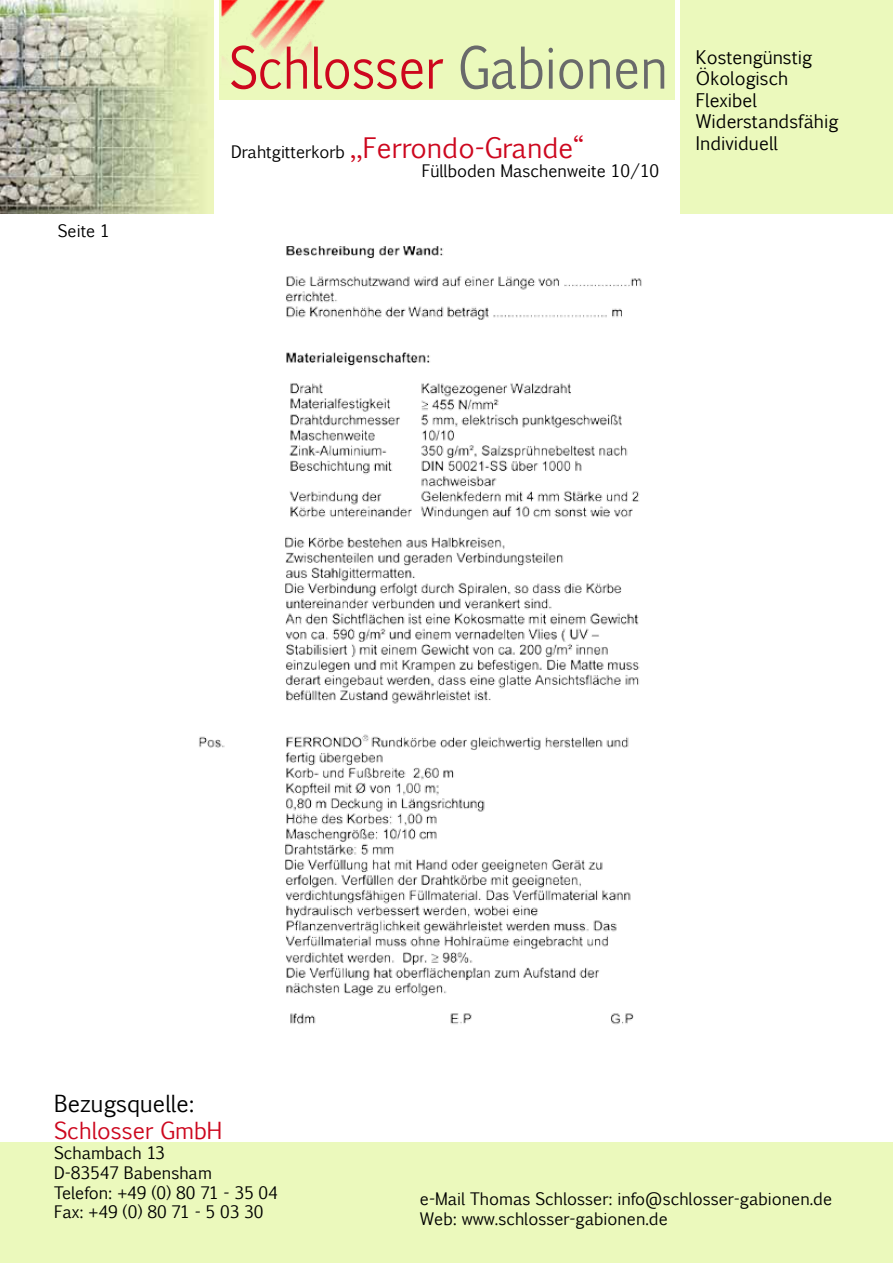
<style>
.page{position:relative;width:893px;height:1263px;background:#fff}
.page>*{position:absolute;margin:0;border:0;box-sizing:border-box;transform-origin:0 0}
.t1{font:27px "Euphemia CAS";color:#cd071e}
.t2{font:22.5px "Euphemia CAS";color:#000}
.t3{font:22.5px "Euphemia CAS";color:#cd071e}
.t4{font:18px/21.6px "Euphemia CAS";color:#000}
.t5{font:16.5px/19.8px "Euphemia CAS";color:#000}
.s1{font-size:16.5px;color:#000}
</style>
<div class="page">
<div style="left:680px;top:0;width:213px;height:213px;background:#ebf9bc"></div>
<div style="left:220px;top:0;width:455px;height:99px;background:#ebf9bc"></div>
<div style="left:0;top:1142px;width:893px;height:121px;background:#ebf9bc"></div>
<img style="left:0;top:0;width:213px;height:213px">
<img style="left:221px;top:0;width:106px;height:100px">
<svg style="left:461px;top:45px;width:203px;height:44px"></svg>
<svg style="left:231px;top:45px;width:212px;height:44px"></svg>
<img style="left:199px;top:247px;width:443px;height:778px">
<p class="t5" style="left:58px;top:221px;width:54px">Seite 1</p>
<h1 class="t1" style="left:231px;top:128px;width:355px"><span class="s1">Drahtgitterkorb</span> „Ferrondo-Grande“</h1>
<p class="t5" style="left:422px;top:161px;width:239px">Füllboden Maschenweite 10/10</p>
<p class="t4" style="left:696px;top:46px;width:144px">Kostengünstig<br>Ökologisch<br>Flexibel<br>Widerstandsfähig<br>Individuell</p>
<h2 class="t2" style="left:54px;top:1088px;width:142px">Bezugsquelle:</h2>
<h2 class="t3" style="left:54px;top:1115px;width:170px">Schlosser GmbH</h2>
<p class="t5" style="left:54px;top:1143px;width:225px">Schambach 13<br>D-83547 Babensham<br>Telefon: +49 (0) 80 71 - 35 04<br>Fax: +49 (0) 80 71 - 5 03 30</p>
<p class="t5" style="left:420px;top:1189px;width:414px">e-Mail Thomas Schlosser: info@schlosser-gabionen.de<br>Web: www.schlosser-gabionen.de</p>
</div>
